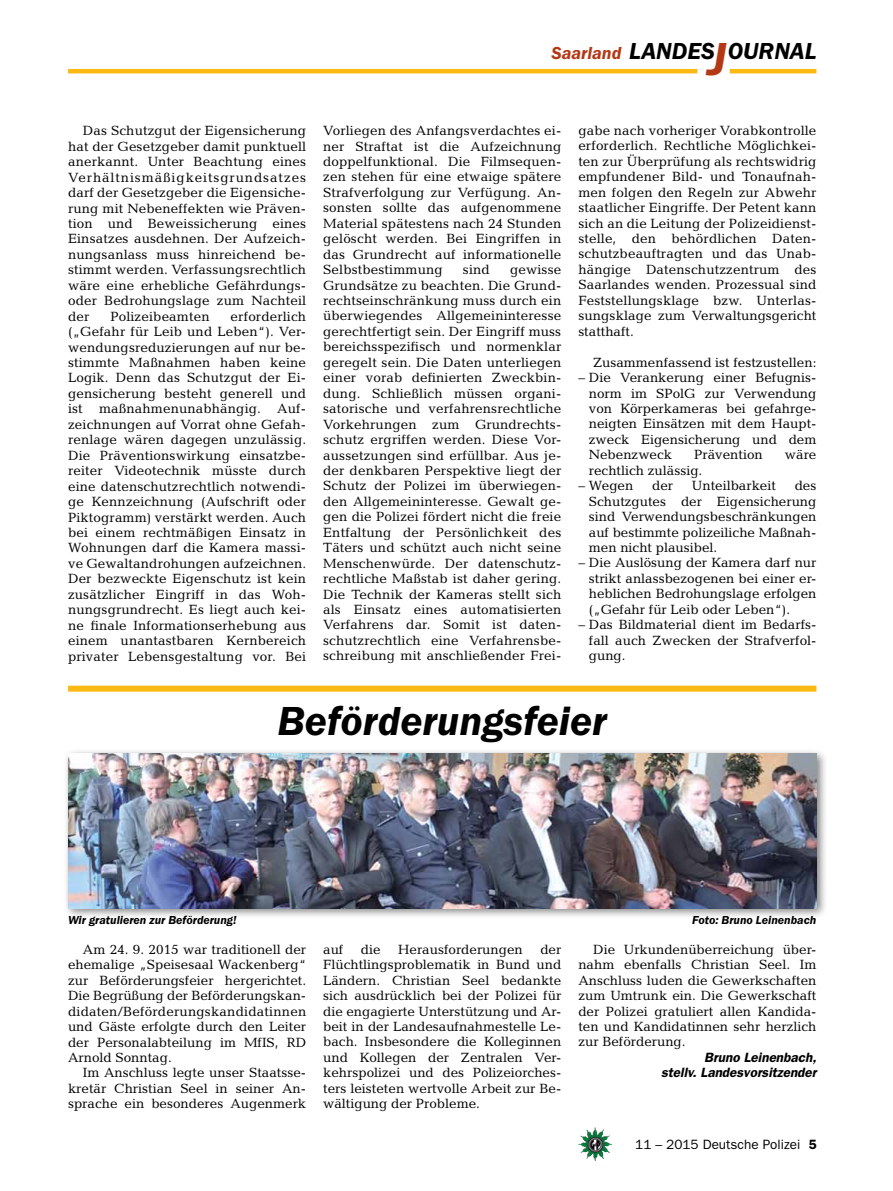
<style>
.page{position:relative;width:893px;height:1191px;background:#fff}
.page>*{position:absolute;margin:0;border:0;box-sizing:border-box;transform-origin:0 0}
.t1{font:italic 600 42px "Franklin Gothic Itc T";color:#000}
.t2{font:italic 600 24px "Franklin Gothic Itc T";color:#000}
.t3{font:italic 600 18px "Franklin Gothic Itc T";color:#b33916}
.t4{font:13.5px/15.5px "Candida";color:#000;text-align:justify}
.t5{font:italic 600 13.5px/15.5px "Franklin Gothic";color:#000;text-align:right}
.t6{font:13.5px "Franklin Gothic";color:#000}
.t7{font:italic 600 12px "Franklin Gothic Itc T";color:#000}
.s1{font-size:48px;color:#b33916}
.s2{font-weight:600}
</style>
<div class="page">
<img style="left:578px;top:1127px;width:17px;height:25px">
<hr style="left:730px;top:69px;width:86px;height:4px;background:#fdb913">
<hr style="left:68px;top:69px;width:629px;height:4px;background:#fdb913">
<div style="left:63px;top:748px;width:764px;height:171px;background:#000;opacity:.5"></div>
<img style="left:68px;top:753px;width:748px;height:155px">
<div style="left:68px;top:685px;width:748px;height:6px;background:#fdb913"></div>
<h3 class="t3" style="left:551px;top:42px;width:71px">Saarland</h3>
<h2 class="t2" style="left:629px;top:37px;width:189px">LANDES<span class="s1">J</span>OURNAL</h2>
<p class="t4" style="left:68px;top:123px;width:240px;text-indent:15px">Das Schutzgut der Eigensicherung hat der Gesetzgeber damit punktuell anerkannt. Unter Beachtung eines Verhältnismäßigkeitsgrundsatzes darf der Gesetzgeber die Eigensiche&shy;rung mit Nebeneffekten wie Präven&shy;tion und Beweissicherung eines Einsatzes ausdehnen. Der Aufzeich&shy;nungsanlass muss hinreichend be&shy;stimmt werden. Verfassungsrechtlich wäre eine erhebliche Gefährdungs&shy;oder Bedrohungslage zum Nachteil der</p>
<p class="t4" style="left:68px;top:308px;width:240px;text-indent:163px">erforderlich („Gefahr für Leib und Leben“). Ver&shy;wendungsreduzierungen auf nur be&shy;stimmte Maßnahmen haben keine Logik. Denn das Schutzgut der Ei&shy;gensicherung besteht generell und ist maßnahmenunabhängig. Auf&shy;zeichnungen auf Vorrat ohne Gefah&shy;renlage wären dagegen unzulässig.<br>Die Präventionswirkung einsatzbe&shy;reiter Videotechnik müsste durch eine datenschutzrechtlich notwendi&shy;ge Kennzeichnung (Aufschrift oder Piktogramm) verstärkt werden. Auch bei einem rechtmäßigen Einsatz in Wohnungen darf die Kamera massi&shy;ve Gewaltandrohungen aufzeichnen.<br>Der bezweckte Eigenschutz ist kein zusätzlicher Eingriff in das Woh&shy;nungsgrundrecht. Es liegt auch kei&shy;ne finale Informationserhebung aus einem unantastbaren Kernbereich privater Lebensgestaltung vor. Bei</p>
<p class="t4" style="left:110px;top:308px;width:101px">Polizeibeamten</p>
<p class="t4" style="left:323px;top:123px;width:240px">Vorliegen des Anfangsverdachtes ei&shy;ner Straftat ist die Aufzeichnung doppelfunktional. Die Filmsequen&shy;zen stehen für eine etwaige spätere Strafverfolgung zur Verfügung. An&shy;sonsten sollte das aufgenommene Material spätestens nach 24 Stunden gelöscht werden. Bei Eingriffen in das Grundrecht auf informationelle Selbstbestimmung</p>
<p class="t4" style="left:463px;top:262px;width:28px">sind</p>
<p class="t4" style="left:323px;top:262px;width:240px;text-indent:187px">gewisse Grundsätze zu beachten. Die Grund&shy;rechtseinschränkung muss durch ein überwiegendes Allgemeininteresse gerechtfertigt sein. Der Eingriff muss bereichsspezifisch und normenklar geregelt sein. Die Daten unterliegen einer vorab definierten Zweckbin&shy;dung. Schließlich müssen organi&shy;satorische und verfahrensrechtliche Vorkehrungen zum Grundrechts&shy;schutz ergriffen werden. Diese Vor&shy;aussetzungen sind erfüllbar. Aus je&shy;der denkbaren Perspektive liegt der Schutz der Polizei im überwiegen&shy;den Allgemeininteresse. Gewalt ge&shy;gen die Polizei fördert nicht die freie Entfaltung der Persönlichkeit des Täters und schützt auch nicht seine Menschenwürde. Der datenschutz&shy;rechtliche Maßstab ist daher gering.<br>Die Technik der Kameras stellt sich als Einsatz eines automatisierten Verfahrens dar. Somit ist daten&shy;schutzrechtlich eine Verfahrensbe&shy;schreibung mit anschließender Frei-</p>
<p class="t4" style="left:578px;top:123px;width:240px">gabe nach vorheriger Vorabkontrolle erforderlich. Rechtliche Möglichkei&shy;ten zur Überprüfung als rechtswidrig empfundener Bild- und Tonaufnah&shy;men folgen den Regeln zur Abwehr staatlicher Eingriffe. Der Petent kann sich an die Leitung der Polizeidienst&shy;stelle, den behördlichen Daten&shy;schutzbeauftragten und das Unab&shy;hängige Datenschutzzentrum des Saarlandes wenden. Prozessual sind Feststellungsklage bzw. Unterlas&shy;sungsklage zum Verwaltungsgericht statthaft.</p>
<p class="t4" style="left:593px;top:354px;width:225px">Zusammenfassend ist festzustellen:</p>
<p class="t4" style="left:589px;top:370px;width:229px;text-indent:-11px">– Die Verankerung einer Befugnis&shy;norm im SPolG zur Verwendung von Körperkameras bei gefahrge&shy;neigten Einsätzen mit dem Haupt&shy;zweck Eigensicherung und dem Nebenzweck</p>
<p class="t4" style="left:694px;top:447px;width:70px">Prävention</p>
<p class="t4" style="left:785px;top:447px;width:33px">wäre</p>
<p class="t4" style="left:589px;top:462px;width:115px">rechtlich zulässig.</p>
<p class="t4" style="left:578px;top:478px;width:57px">– Wegen</p>
<p class="t4" style="left:652px;top:478px;width:23px">der</p>
<p class="t4" style="left:692px;top:478px;width:86px">Unteilbarkeit</p>
<p class="t4" style="left:589px;top:478px;width:229px;text-indent:206px">des Schutzgutes der Eigensicherung sind Verwendungsbeschränkungen auf bestimmte polizeiliche Maßnah&shy;men nicht plausibel.</p>
<p class="t4" style="left:589px;top:555px;width:229px;text-indent:-11px">– Die Auslösung der Kamera darf nur strikt anlassbezogenen bei einer er&shy;heblichen Bedrohungslage erfolgen („Gefahr für Leib oder Leben“).</p>
<p class="t4" style="left:589px;top:617px;width:229px;text-indent:-11px">– Das Bildmaterial dient im Bedarfs&shy;fall auch Zwecken der Strafverfol&shy;gung.</p>
<h1 class="t1" style="left:277px;top:696px;width:331px">Beförderungsfeier</h1>
<p class="t7" style="left:68px;top:912px;width:170px">Wir gratulieren zur Beförderung!</p>
<p class="t7" style="left:692px;top:912px;width:126px">Foto: Bruno Leinenbach</p>
<p class="t4" style="left:68px;top:941px;width:240px;text-indent:15px">Am 24. 9. 2015 war traditionell der ehemalige „Speisesaal Wackenberg“ zur Beförderungsfeier hergerichtet.<br>Die Begrüßung der Beförderungskan&shy;didaten/Beförderungskandidatinnen und Gäste erfolgte durch den Leiter der Personalabteilung im MfIS, RD Arnold Sonntag.</p>
<p class="t4" style="left:68px;top:1065px;width:240px;text-indent:15px">Im Anschluss legte unser Staatsse&shy;kretär Christian Seel in seiner An&shy;sprache ein besonderes Augenmerk</p>
<p class="t4" style="left:323px;top:941px;width:240px;text-indent:217px">der Flüchtlingsproblematik in Bund und Ländern. Christian Seel bedankte sich ausdrücklich bei der Polizei für die engagierte Unterstützung und Ar&shy;beit in der Landesaufnahmestelle Le&shy;bach. Insbesondere die Kolleginnen und Kollegen der Zentralen Ver&shy;kehrspolizei und des Polizeiorches&shy;ters leisteten wertvolle Arbeit zur Be&shy;wältigung der Probleme.</p>
<p class="t4" style="left:578px;top:941px;width:240px;text-indent:15px">Die Urkundenüberreichung über&shy;nahm ebenfalls Christian Seel. Im Anschluss luden die Gewerkschaften zum Umtrunk ein. Die Gewerkschaft der Polizei gratuliert allen Kandida&shy;ten und Kandidatinnen sehr herzlich zur Beförderung.</p>
<p class="t4" style="left:323px;top:941px;width:22px">auf</p>
<p class="t4" style="left:361px;top:941px;width:21px">die</p>
<p class="t4" style="left:398px;top:941px;width:126px">Herausforderungen</p>
<p class="t5" style="left:661px;top:1049px;width:157px">Bruno Leinenbach,<br>stellv. Landesvorsitzender</p>
<p class="t6" style="left:635px;top:1136px;width:183px">11 – 2015 Deutsche Polizei <span class="s2">5</span></p>
</div>
